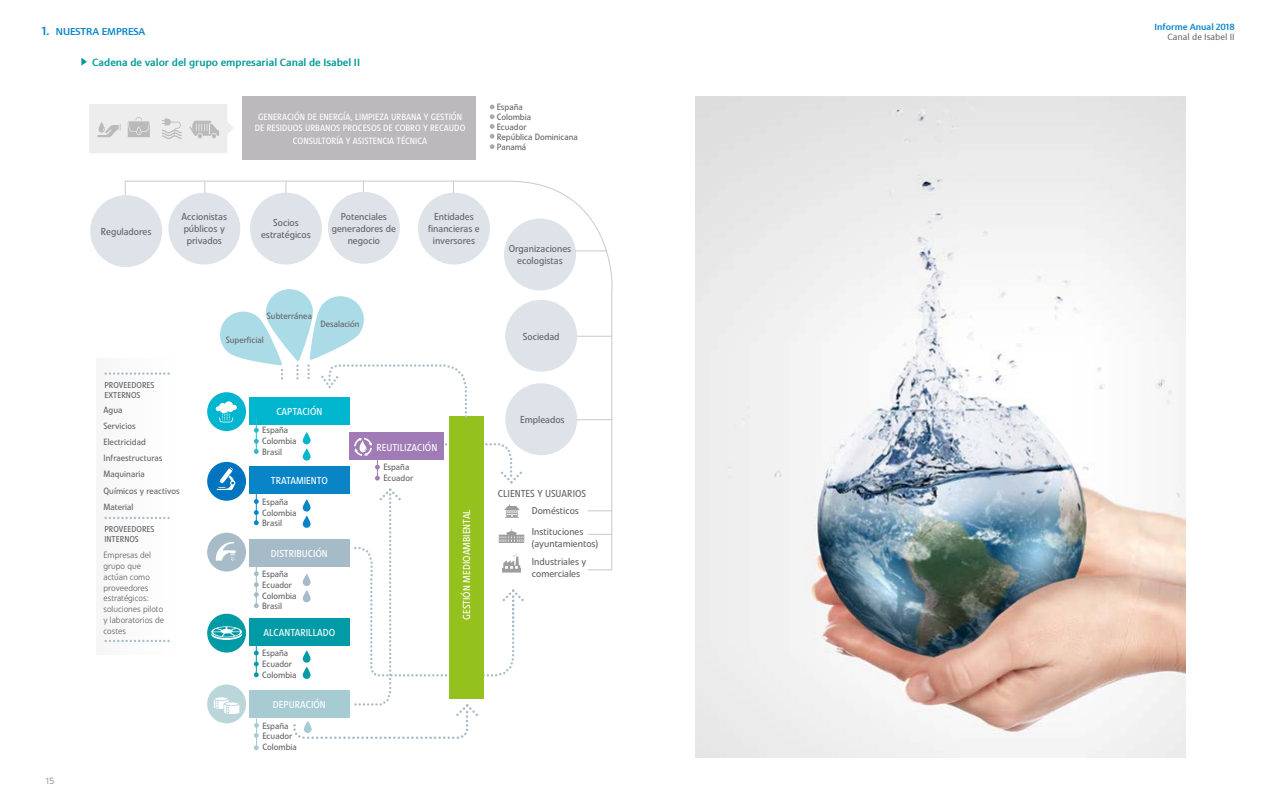
<style>
.page{position:relative;width:1280px;height:800px;background:#fff}
.page>*{position:absolute;margin:0;border:0;box-sizing:border-box;transform-origin:0 0}
.t1{font:500 10.5px "Sinova Std";color:#039999}
.t2{font:10px/12px "Linotype Veto";color:#646363;text-align:center}
.t3{font:10px "Linotype Veto";color:#fff}
.t4{font:10px "Linotype Veto";color:#65656a}
.t5{font:500 10px "Sinova Std";color:#0884c7}
.t6{font:9px/10.8px "Linotype Veto";color:#646363}
.t7{font:9px/10.8px "Linotype Veto";color:#fff;text-align:center}
.t8{font:300 9px/10.8px "Linotype Veto";color:#646363}
.t9{font:500 9px "Sinova Std";color:#0884c7}
.t10{font:9px "Sinova Std";color:#646363}
.t11{font:600 9px "Neris";color:#aca9ac}
.t12{font:8.6px/10.3px "Linotype Veto";color:#646363}
.s1{font-size:12px}
</style>
<div class="page">
<svg style="left:81px;top:58px;width:6px;height:8px"></svg>
<svg style="left:124px;top:180px;width:489px;height:391px"></svg>
<hr style="left:575px;top:250px;width:32px;height:1px;background:#aca9ac">
<svg style="left:303px;top:432px;width:8px;height:29px"></svg>
<div style="left:249px;top:397px;width:101px;height:28px;background:#00b5ce"></div>
<div style="left:349px;top:432px;width:94px;height:28px;background:#a07bb5"></div>
<div style="left:249px;top:466px;width:101px;height:28px;background:#0884c7"></div>
<div style="left:249px;top:539px;width:101px;height:28px;background:#a6bbc8"></div>
<div style="left:249px;top:618px;width:101px;height:28px;background:#009ba6"></div>
<div style="left:249px;top:690px;width:101px;height:28px;background:#a6cbd2"></div>
<div style="left:449px;top:417px;width:34px;height:282px;background:#95c11f"></div>
<hr style="left:256px;top:417px;width:1px;height:37px;background:#2bb9cf">
<hr style="left:256px;top:489px;width:1px;height:35px;background:#0884c7">
<hr style="left:256px;top:567px;width:1px;height:41px;background:#a6bbc8">
<svg style="left:254px;top:603px;width:5px;height:5px"></svg>
<svg style="left:254px;top:439px;width:5px;height:15px"></svg>
<svg style="left:254px;top:510px;width:5px;height:15px"></svg>
<svg style="left:254px;top:582px;width:5px;height:15px"></svg>
<svg style="left:254px;top:428px;width:5px;height:5px"></svg>
<hr style="left:256px;top:718px;width:1px;height:32px;background:#a6cbd2">
<svg style="left:254px;top:745px;width:5px;height:5px"></svg>
<svg style="left:254px;top:723px;width:5px;height:15px"></svg>
<svg style="left:254px;top:499px;width:5px;height:5px"></svg>
<svg style="left:254px;top:571px;width:5px;height:5px"></svg>
<svg style="left:254px;top:646px;width:5px;height:31px"></svg>
<svg style="left:588px;top:510px;width:24px;height:1px"></svg>
<svg style="left:588px;top:534px;width:24px;height:1px"></svg>
<svg style="left:588px;top:569px;width:24px;height:1px"></svg>
<div style="left:96px;top:358px;width:80px;height:297px;background:#f6f6f6"></div>
<svg style="left:105px;top:372px;width:65px;height:3px"></svg>
<svg style="left:105px;top:517px;width:65px;height:2px"></svg>
<svg style="left:105px;top:640px;width:65px;height:2px"></svg>
<svg style="left:354px;top:438px;width:26px;height:43px"></svg>
<div style="left:207px;top:533px;width:39px;height:39px;background:#a8bbc8;border-radius:50%"></div>
<svg style="left:216px;top:542px;width:20px;height:19px"></svg>
<div style="left:207px;top:462px;width:39px;height:39px;background:#0075bf;border-radius:50%"></div>
<svg style="left:217px;top:467px;width:19px;height:23px"></svg>
<div style="left:207px;top:392px;width:39px;height:39px;background:#00b5cf;border-radius:50%"></div>
<svg style="left:216px;top:287px;width:251px;height:135px"></svg>
<div style="left:207px;top:685px;width:39px;height:38px;background:#bad6db;border-radius:50%"></div>
<svg style="left:214px;top:697px;width:25px;height:17px"></svg>
<div style="left:207px;top:614px;width:39px;height:39px;background:#009aa5;border-radius:50%"></div>
<svg style="left:211px;top:626px;width:31px;height:14px"></svg>
<svg style="left:293px;top:489px;width:231px;height:250px"></svg>
<div style="left:168px;top:193px;width:72px;height:72px;background:#dde3e9;border-radius:50%"></div>
<svg style="left:125px;top:181px;width:1px;height:14px"></svg>
<div style="left:90px;top:195px;width:72px;height:72px;background:#dde3e9;border-radius:50%"></div>
<hr style="left:575px;top:336px;width:37px;height:1px;background:#aca9ac">
<div style="left:505px;top:300px;width:72px;height:72px;background:#dde3e9;border-radius:50%"></div>
<div style="left:505px;top:383px;width:72px;height:72px;background:#dde3e9;border-radius:50%"></div>
<hr style="left:577px;top:419px;width:35px;height:1px;background:#aca9ac">
<svg style="left:445px;top:443px;width:77px;height:40px"></svg>
<div style="left:242px;top:96px;width:233px;height:64px;background:#bbb9bb"></div>
<svg style="left:490px;top:105px;width:5px;height:44px"></svg>
<svg style="left:89px;top:104px;width:145px;height:49px;background:#e7e6e7"></svg>
<img style="left:696px;top:96px;width:490px;height:661px">
<p class="t5" style="left:42px;top:26px;width:105px"><span class="s1">1.</span> NUESTRA EMPRESA</p>
<p class="t1" style="left:92px;top:57px;width:269px">Cadena de valor del grupo empresarial Canal de Isabel II</p>
<p class="t7" style="left:255px;top:112px;width:212px">GENERACIÓN DE ENERGÍA, LIMPIEZA URBANA Y GESTIÓN<br>DE RESIDUOS URBANOS PROCESOS DE COBRO Y RECAUDO</p>
<p class="t7" style="left:293px;top:136px;width:136px">CONSULTORÍA Y ASISTENCIA TÉCNICA</p>
<p class="t6" style="left:497px;top:102px;width:83px;line-height:10px">España<br>Colombia<br>Ecuador<br>República Dominicana<br>Panamá</p>
<p class="t2" style="left:101px;top:226px;width:52px">Reguladores</p>
<p class="t12" style="left:104px;top:380px;width:52px">PROVEEDORES<br>EXTERNOS</p>
<p class="t2" style="left:182px;top:211px;width:47px">Accionistas públicos y privados</p>
<p class="t2" style="left:261px;top:217px;width:51px">Socios estratégicos</p>
<p class="t2" style="left:332px;top:210px;width:66px">Potenciales generadores de negocio</p>
<p class="t2" style="left:428px;top:211px;width:53px">Entidades financieras e inversores</p>
<p class="t6" style="left:267px;top:310px;width:47px">Subterránea</p>
<p class="t6" style="left:320px;top:318px;width:41px">Desalación</p>
<p class="t6" style="left:226px;top:334px;width:40px">Superficial</p>
<p class="t2" style="left:509px;top:243px;width:64px">Organizaciones ecologistas</p>
<p class="t2" style="left:523px;top:330px;width:38px">Sociedad</p>
<p class="t6" style="left:103px;top:402px;width:78px;line-height:16.2px">Agua<br>Servicios<br>Electricidad<br>Infraestructuras<br>Maquinaria<br>Químicos y reactivos<br>Material</p>
<p class="t12" style="left:104px;top:524px;width:52px">PROVEEDORES<br>INTERNOS</p>
<p class="t8" style="left:103px;top:550px;width:62px">Empresas del grupo que actúan como proveedores estratégicos: soluciones piloto y laboratorios de costes</p>
<p class="t11" style="left:46px;top:774px;width:10px">15</p>
<p class="t3" style="left:276px;top:405px;width:48px">CAPTACIÓN</p>
<p class="t6" style="left:262px;top:425px;width:36px">España<br>Colombia<br>Brasil</p>
<p class="t3" style="left:271px;top:475px;width:59px">TRATAMIENTO</p>
<p class="t6" style="left:262px;top:496px;width:36px">España<br>Colombia<br>Brasil</p>
<p class="t3" style="left:271px;top:547px;width:59px">DISTRIBUCIÓN</p>
<p class="t6" style="left:262px;top:569px;width:36px">España<br>Ecuador<br>Colombia<br>Brasil</p>
<p class="t3" style="left:264px;top:626px;width:73px">ALCANTARILLADO</p>
<p class="t6" style="left:262px;top:648px;width:36px">España<br>Ecuador<br>Colombia</p>
<p class="t3" style="left:273px;top:699px;width:54px">DEPURACIÓN</p>
<p class="t6" style="left:262px;top:720px;width:36px">España<br>Ecuador<br>Colombia</p>
<p class="t3" style="left:376px;top:441px;width:63px">REUTILIZACIÓN</p>
<p class="t6" style="left:383px;top:462px;width:31px">España<br>Ecuador</p>
<p class="t2" style="left:520px;top:414px;width:46px">Empleados</p>
<p class="t4" style="left:498px;top:487px;width:90px">CLIENTES Y USUARIOS</p>
<p class="t3" style="left:461px;top:620px;width:112px;rotate:-90deg">GESTIÓN MEDIOAMBIENTAL</p>
<p class="t2" style="left:532px;top:501px;width:53px;line-height:20.9px;text-align:left">Domésticos<br>Instituciones</p>
<p class="t2" style="left:532px;top:535px;width:68px;line-height:17.4px;text-align:left">(ayuntamientos)<br>Industriales y</p>
<p class="t2" style="left:532px;top:567px;width:50px">comerciales</p>
<p class="t9" style="left:1154px;top:21px;width:82px">Informe Anual 2018</p>
<p class="t10" style="left:1168px;top:32px;width:69px">Canal de Isabel II</p>
</div>
